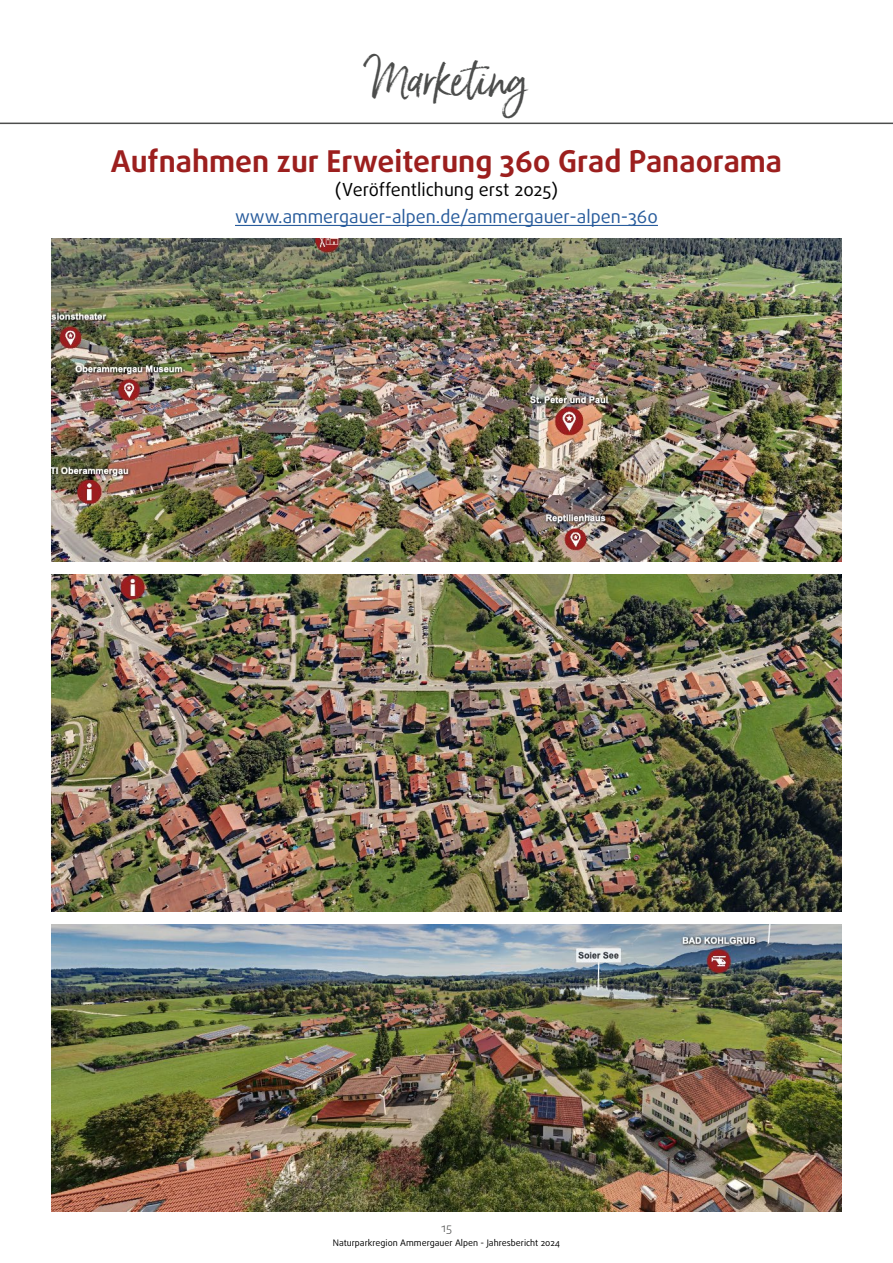
<style>
.page{position:relative;width:893px;height:1263px;background:#fff}
.page>*{position:absolute;margin:0;border:0;box-sizing:border-box;transform-origin:0 0}
.t1{font:45px "Born Ready";color:#4c4d4c}
.t2{font:700 30px "Daxline OT";color:#9c1f1e}
.t3{font:18px "Daxline OT";color:#285c9c}
.t4{font:18px "Daxline OT";color:#000}
.t5{font:300 12px "Daxline OT";color:#4c4d4c}
.t6{font:9px "Daxline OT";color:#000}
</style>
<div class="page">
<hr style="left:0;top:123px;width:893px;height:1px;background:#4c4d4c">
<img style="left:51px;top:925px;width:791px;height:287px">
<img style="left:51px;top:574px;width:791px;height:338px">
<img style="left:51px;top:239px;width:791px;height:322px">
<hr style="left:235px;top:225px;width:423px;height:1px;background:#285c9c">
<h1 class="t1" style="left:365px;top:53px;width:164px">Marketing</h1>
<h2 class="t2" style="left:111px;top:141px;width:673px">Aufnahmen zur Erweiterung 360 Grad Panaorama</h2>
<h3 class="t4" style="left:335px;top:178px;width:225px">(Veröffentlichung erst 2025)</h3>
<h3 class="t3" style="left:235px;top:205px;width:424px">www.ammergauer-alpen.de/ammergauer-alpen-360</h3>
<h3 class="t5" style="left:441px;top:1220px;width:12px">15</h3>
<p class="t6" style="left:333px;top:1237px;width:229px">Naturparkregion Ammergauer Alpen - Jahresbericht 2024</p>
</div>
